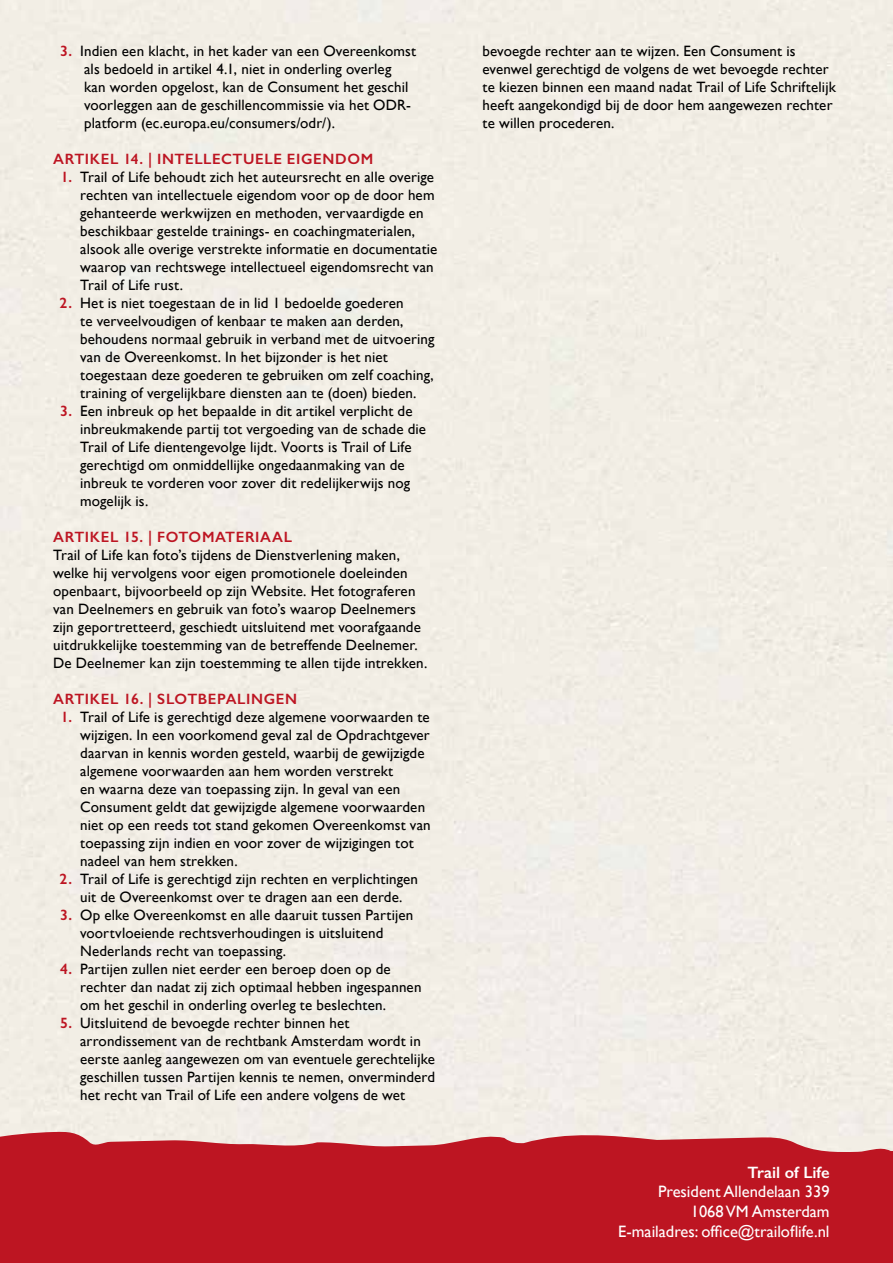
<style>
.page{position:relative;width:893px;height:1263px;background:#fff}
.page>*{position:absolute;margin:0;border:0;box-sizing:border-box;transform-origin:0 0}
.t1{font:16.5px/19.8px "Gill Sans";color:#fff;text-align:right}
.t2{font:600 16.5px "Gill Sans";color:#fff}
.t3{font:15px/18px "Gill Sans";letter-spacing:.01em;color:#000}
.t4{font:600 15px "Gill Sans";letter-spacing:.04em;color:#bd1522}
.s1{font-weight:600;color:#bd1522}
</style>
<div class="page">
<svg style="left:0;top:1131px;width:893px;height:132px;background:#c12531"></svg>
<p class="t3" style="left:84px;top:42px;width:334px;text-indent:-24px"><span class="s1">3.</span> Indien een klacht, in het kader van een Overeenkomst als bedoeld in artikel 4.1, niet in onderling overleg kan worden opgelost, kan de Consument het geschil voorleggen aan de geschillencommissie via het ODR&shy;platform (ec.europa.eu/consumers/odr/).</p>
<p class="t4" style="left:53px;top:150px;width:322px">ARTIKEL 14. | INTELLECTUELE EIGENDOM</p>
<p class="t3" style="left:80px;top:168px;width:359px;text-indent:-19px"><span class="s1">1.</span> Trail of Life behoudt zich het auteursrecht en alle overige rechten van intellectuele eigendom voor op de door hem gehanteerde werkwijzen en methoden, vervaardigde en beschikbaar gestelde trainings- en coachingmaterialen, alsook alle overige verstrekte informatie en documentatie waarop van rechtswege intellectueel eigendomsrecht van Trail of Life rust.</p>
<p class="t3" style="left:80px;top:294px;width:356px;text-indent:-21px"><span class="s1">2.</span> Het is niet toegestaan de in lid 1 bedoelde goederen<br>te verveelvoudigen of kenbaar te maken aan derden, behoudens normaal gebruik in verband met de uitvoering van de Overeenkomst. In het bijzonder is het niet toegestaan deze goederen te gebruiken om zelf coaching, training of vergelijkbare diensten aan te (doen) bieden.</p>
<p class="t3" style="left:80px;top:402px;width:347px;text-indent:-20px"><span class="s1">3.</span> Een inbreuk op het bepaalde in dit artikel verplicht de inbreukmakende partij tot vergoeding van de schade die Trail of Life dientengevolge lijdt. Voorts is Trail of Life gerechtigd om onmiddellijke ongedaanmaking van de inbreuk te vorderen voor zover dit redelijkerwijs nog mogelijk is.</p>
<p class="t4" style="left:53px;top:528px;width:240px">ARTIKEL 15. | FOTOMATERIAAL</p>
<p class="t3" style="left:53px;top:546px;width:376px">Trail of Life kan foto’s tijdens de Dienstverlening maken, welke hij vervolgens voor eigen promotionele doeleinden openbaart, bijvoorbeeld op zijn Website. Het fotograferen van Deelnemers en gebruik van foto’s waarop Deelnemers zijn geportretteerd, geschiedt uitsluitend met voorafgaande uitdrukkelijke toestemming van de betreffende Deelnemer.<br>De Deelnemer kan zijn toestemming te allen tijde intrekken.</p>
<p class="t4" style="left:53px;top:690px;width:246px">ARTIKEL 16. | SLOTBEPALINGEN</p>
<p class="t3" style="left:80px;top:708px;width:352px;text-indent:-19px"><span class="s1">1.</span> Trail of Life is gerechtigd deze algemene voorwaarden te wijzigen. In een voorkomend geval zal de Opdrachtgever daarvan in kennis worden gesteld, waarbij de gewijzigde algemene voorwaarden aan hem worden verstrekt<br>en waarna deze van toepassing zijn. In geval van een Consument geldt dat gewijzigde algemene voorwaarden niet op een reeds tot stand gekomen Overeenkomst van toepassing zijn indien en voor zover de wijzigingen tot nadeel van hem strekken.</p>
<p class="t3" style="left:60px;top:870px;width:360px;text-align:center"><span class="s1">2.</span> Trail of Life is gerechtigd zijn rechten en verplichtingen uit de Overeenkomst over te dragen aan een derde.</p>
<p class="t3" style="left:80px;top:906px;width:335px;text-indent:-20px"><span class="s1">3.</span> Op elke Overeenkomst en alle daaruit tussen Partijen voortvloeiende rechtsverhoudingen is uitsluitend<br>Nederlands recht van toepassing.</p>
<p class="t3" style="left:80px;top:960px;width:343px;text-indent:-20px"><span class="s1">4.</span> Partijen zullen niet eerder een beroep doen op de rechter dan nadat zij zich optimaal hebben ingespannen om het geschil in onderling overleg te beslechten.</p>
<p class="t3" style="left:80px;top:1014px;width:356px;text-indent:-20px"><span class="s1">5.</span> Uitsluitend de bevoegde rechter binnen het arrondissement van de rechtbank Amsterdam wordt in eerste aanleg aangewezen om van eventuele gerechtelijke geschillen tussen Partijen kennis te nemen, onverminderd het recht van Trail of Life een andere volgens de wet</p>
<p class="t3" style="left:482px;top:42px;width:355px">bevoegde rechter aan te wijzen. Een Consument is evenwel gerechtigd de volgens de wet bevoegde rechter te kiezen binnen een maand nadat Trail of Life Schriftelijk heeft aangekondigd bij de door hem aangewezen rechter te willen procederen.</p>
<p class="t2" style="left:747px;top:1162px;width:84px">Trail of Life</p>
<p class="t1" style="left:618px;top:1182px;width:213px">President Allendelaan 339<br>1068 VM Amsterdam<br>E-mailadres: office@trailoflife.nl</p>
</div>
